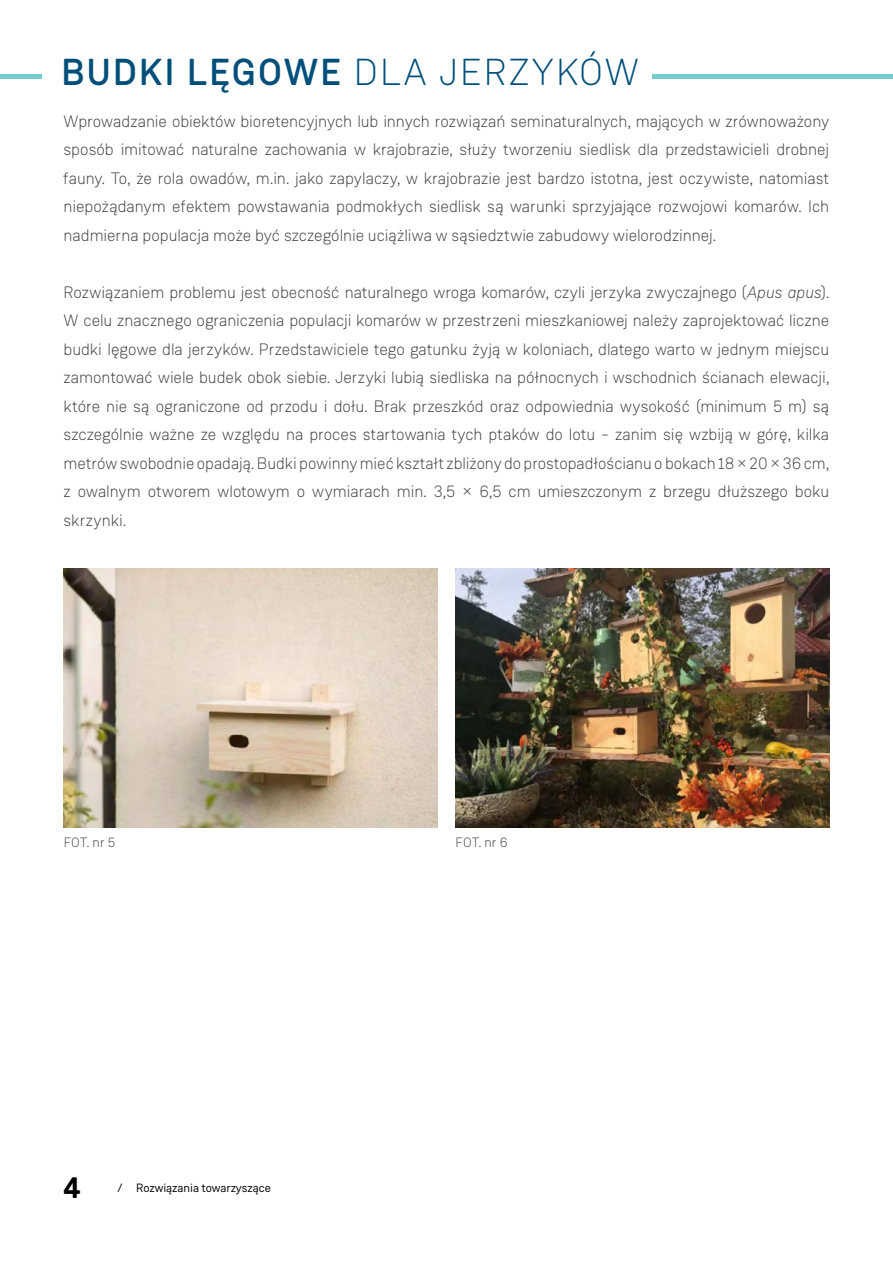
<style>
.page{position:relative;width:893px;height:1263px;background:#fff}
.page>*{position:absolute;margin:0;border:0;box-sizing:border-box;transform-origin:0 0}
.t1{font:500 37.5px "Weissenhof Grotesk";letter-spacing:.06em;color:#004f7b}
.t2{font:700 30px "Weissenhof Grotesk";color:#000}
.t3{font:300 16.5px/28.5px "Weissenhof Grotesk";color:#414042;text-align:justify}
.t4{font:300 13.5px "Weissenhof Grotesk";color:#414042}
.t5{font:12px "Weissenhof Grotesk";color:#000}
.s1{font-weight:300}
.s2{font-style:italic}
</style>
<div class="page">
<div style="left:0;top:74px;width:893px;height:5px;background:#73cbcd"></div>
<div style="left:42px;top:41px;width:609px;height:55px;background:#fff"></div>
<img style="left:456px;top:568px;width:373px;height:259px">
<img style="left:64px;top:568px;width:374px;height:259px">
<h1 class="t1" style="left:61px;top:49px;width:579px">BUDKI LĘGOWE <span class="s1">DLA JERZYKÓW</span></h1>
<p class="t3" style="left:64px;top:107px;width:767px">Wprowadzanie obiektów bioretencyjnych lub innych rozwiązań seminaturalnych, mających w zrównoważony sposób imitować naturalne zachowania w krajobrazie, służy tworzeniu siedlisk dla przedstawicieli drobnej fauny. To, że rola owadów, m.in. jako zapylaczy, w krajobrazie jest bardzo istotna, jest oczywiste, natomiast niepożądanym efektem powstawania podmokłych siedlisk są warunki sprzyjające rozwojowi komarów. Ich nadmierna populacja może być szczególnie uciążliwa w sąsiedztwie zabudowy wielorodzinnej.</p>
<p class="t3" style="left:64px;top:278px;width:767px">Rozwiązaniem problemu jest obecność naturalnego wroga komarów, czyli jerzyka zwyczajnego (<span class="s2">Apus apus</span>).<br>W celu znacznego ograniczenia populacji komarów w przestrzeni mieszkaniowej należy zaprojektować liczne budki lęgowe dla jerzyków. Przedstawiciele tego gatunku żyją w koloniach, dlatego warto w jednym miejscu zamontować wiele budek obok siebie. Jerzyki lubią siedliska na północnych i wschodnich ścianach elewacji, które nie są ograniczone od przodu i dołu. Brak przeszkód oraz odpowiednia wysokość (minimum 5 m) są szczególnie ważne ze względu na proces startowania tych ptaków do lotu – zanim się wzbiją w górę, kilka metrów swobodnie opadają. Budki powinny mieć kształt zbliżony do prostopadłościanu o bokach 18 × 20 × 36 cm, z owalnym otworem wlotowym o wymiarach min. 3,5 × 6,5 cm umieszczonym z brzegu dłuższego boku skrzynki.</p>
<p class="t4" style="left:64px;top:834px;width:53px">FOT. nr 5</p>
<p class="t4" style="left:456px;top:834px;width:54px">FOT. nr 6</p>
<h2 class="t2" style="left:64px;top:1169px;width:18px">4</h2>
<p class="t5" style="left:117px;top:1181px;width:155px">/ Rozwiązania towarzyszące</p>
</div>
